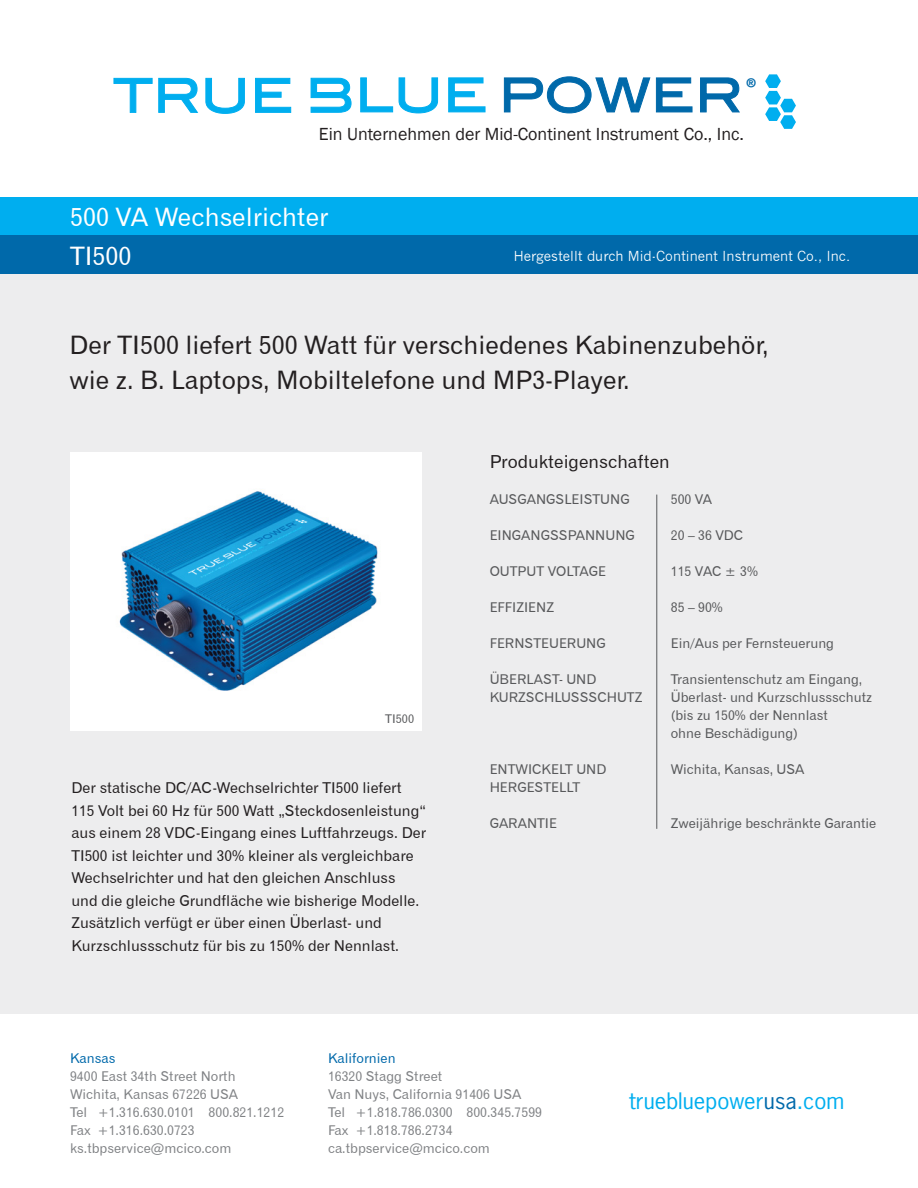
<style>
.page{position:relative;width:918px;height:1188px;background:#fff}
.page>*{position:absolute;margin:0;border:0;box-sizing:border-box;transform-origin:0 0}
.t1{font:25.5px/34.5px "Gothic 720 BT Roman B";color:#231f20}
.t2{font:25.5px/39px "Gothic 720 BT Roman B";color:#fff}
.t3{font:21.3px "News Gothic";color:#00aeef;scale:1.05 1}
.t4{font:18px "Franklin Gothic";color:#231f20}
.t5{font:18px "Gothic 720 BT Roman B";color:#231f20}
.t6{font:15px/22.5px "Gothic 720 BT Roman B";color:#231f20}
.t7{font:13.5px/18px "Gothic 720 BT Roman B";color:#58595b}
.t8{font:13.5px/18px "Gothic 720 BT Roman B";color:#808285}
.t9{font:13.5px "News Gothic";color:#fff}
.t10{font:13.5px "Gothic 720 BT Roman B";color:#0069aa}
.t11{font:12px "Gothic 720 BT Roman B";color:#58595b}
.t12{font:700 12px "Helvetica";color:#0069aa}
.s1{color:#0069aa}
</style>
<div class="page">
<div style="left:0;top:265px;width:918px;height:750px;background:#ededee"></div>
<div style="left:0;top:1014px;width:918px;height:174px;background:#fff"></div>
<div style="left:0;top:197px;width:918px;height:38px;background:#00aeef"></div>
<div style="left:0;top:235px;width:918px;height:38px;background:#0069aa"></div>
<img style="left:71px;top:452px;width:351px;height:278px">
<hr style="left:657px;top:495px;width:1px;height:334px;background:#58595b">
<svg style="left:113px;top:78px;width:85px;height:35px"></svg>
<svg style="left:205px;top:78px;width:40px;height:36px"></svg>
<svg style="left:255px;top:78px;width:36px;height:35px"></svg>
<svg style="left:504px;top:76px;width:146px;height:38px"></svg>
<svg style="left:656px;top:77px;width:37px;height:36px"></svg>
<svg style="left:700px;top:77px;width:40px;height:36px"></svg>
<svg style="left:360px;top:77px;width:78px;height:37px"></svg>
<svg style="left:448px;top:77px;width:38px;height:35px"></svg>
<svg style="left:310px;top:78px;width:42px;height:35px"></svg>
<svg style="left:765px;top:74px;width:31px;height:55px"></svg>
<p class="t12" style="left:747px;top:75px;width:10px">®</p>
<p class="t4" style="left:319px;top:123px;width:427px">Ein Unternehmen der Mid-Continent Instrument Co., Inc.</p>
<h1 class="t2" style="left:70px;top:197px;width:260px">500 VA Wechselrichter<br>TI500</h1>
<p class="t9" style="left:514px;top:249px;width:338px">Hergestellt durch Mid-Continent Instrument Co., Inc.</p>
<h1 class="t1" style="left:70px;top:328px;width:701px">Der TI500 liefert 500 Watt für verschiedenes Kabinenzubehör, wie z. B. Laptops, Mobiltelefone und MP3-Player.</h1>
<p class="t11" style="left:385px;top:711px;width:30px">TI500</p>
<p class="t6" style="left:71px;top:777px;width:356px">Der statische DC/AC-Wechselrichter TI500 liefert 115 Volt bei 60 Hz für 500 Watt „Steckdosenleistung“ aus einem 28 VDC-Eingang eines Luftfahrzeugs. Der TI500 ist leichter und 30% kleiner als vergleichbare Wechselrichter und hat den gleichen Anschluss<br>und die gleiche Grundfläche wie bisherige Modelle.<br>Zusätzlich verfügt er über einen Überlast- und Kurzschlussschutz für bis zu 150% der Nennlast.</p>
<p class="t5" style="left:490px;top:451px;width:181px">Produkteigenschaften</p>
<p class="t7" style="left:490px;top:490px;width:142px">AUSGANGSLEISTUNG</p>
<p class="t7" style="left:671px;top:490px;width:43px">500 VA</p>
<p class="t7" style="left:490px;top:526px;width:147px">EINGANGSSPANNUNG</p>
<p class="t7" style="left:671px;top:526px;width:74px">20 – 36 VDC</p>
<p class="t7" style="left:490px;top:562px;width:118px">OUTPUT VOLTAGE</p>
<p class="t7" style="left:671px;top:562px;width:89px">115 VAC ± 3%</p>
<p class="t7" style="left:490px;top:598px;width:66px">EFFIZIENZ</p>
<p class="t7" style="left:671px;top:598px;width:54px">85 – 90%</p>
<p class="t7" style="left:490px;top:634px;width:118px">FERNSTEUERUNG</p>
<p class="t7" style="left:671px;top:634px;width:165px">Ein/Aus per Fernsteuerung</p>
<p class="t7" style="left:490px;top:670px;width:108px">ÜBERLAST- UND</p>
<p class="t7" style="left:671px;top:670px;width:193px">Transientenschutz am Eingang,</p>
<p class="t7" style="left:490px;top:688px;width:154px">KURZSCHLUSSSCHUTZ</p>
<p class="t7" style="left:671px;top:688px;width:203px">Überlast- und Kurzschlussschutz (bis zu 150% der Nennlast<br>ohne Beschädigung)</p>
<p class="t7" style="left:490px;top:760px;width:118px">ENTWICKELT UND</p>
<p class="t7" style="left:671px;top:760px;width:135px">Wichita, Kansas, USA</p>
<p class="t7" style="left:490px;top:778px;width:92px">HERGESTELLT</p>
<p class="t7" style="left:490px;top:814px;width:69px">GARANTIE</p>
<p class="t7" style="left:671px;top:814px;width:207px">Zweijährige beschränkte Garantie</p>
<p class="t10" style="left:70px;top:1050px;width:47px">Kansas</p>
<p class="t8" style="left:70px;top:1067px;width:216px">9400 East 34th Street North<br>Wichita, Kansas 67226 USA<br>Tel +1.316.630.0101 800.821.1212<br>Fax +1.316.630.0723 ks.tbpservice@mcico.com</p>
<p class="t10" style="left:328px;top:1050px;width:69px">Kalifornien</p>
<p class="t8" style="left:328px;top:1067px;width:216px">16320 Stagg Street<br>Van Nuys, California 91406 USA<br>Tel +1.818.786.0300 800.345.7599<br>Fax +1.818.786.2734 ca.tbpservice@mcico.com</p>
<h2 class="t3" style="left:629px;top:1088px;width:207px">truebluepower<span class="s1">usa</span>.com</h2>
</div>
